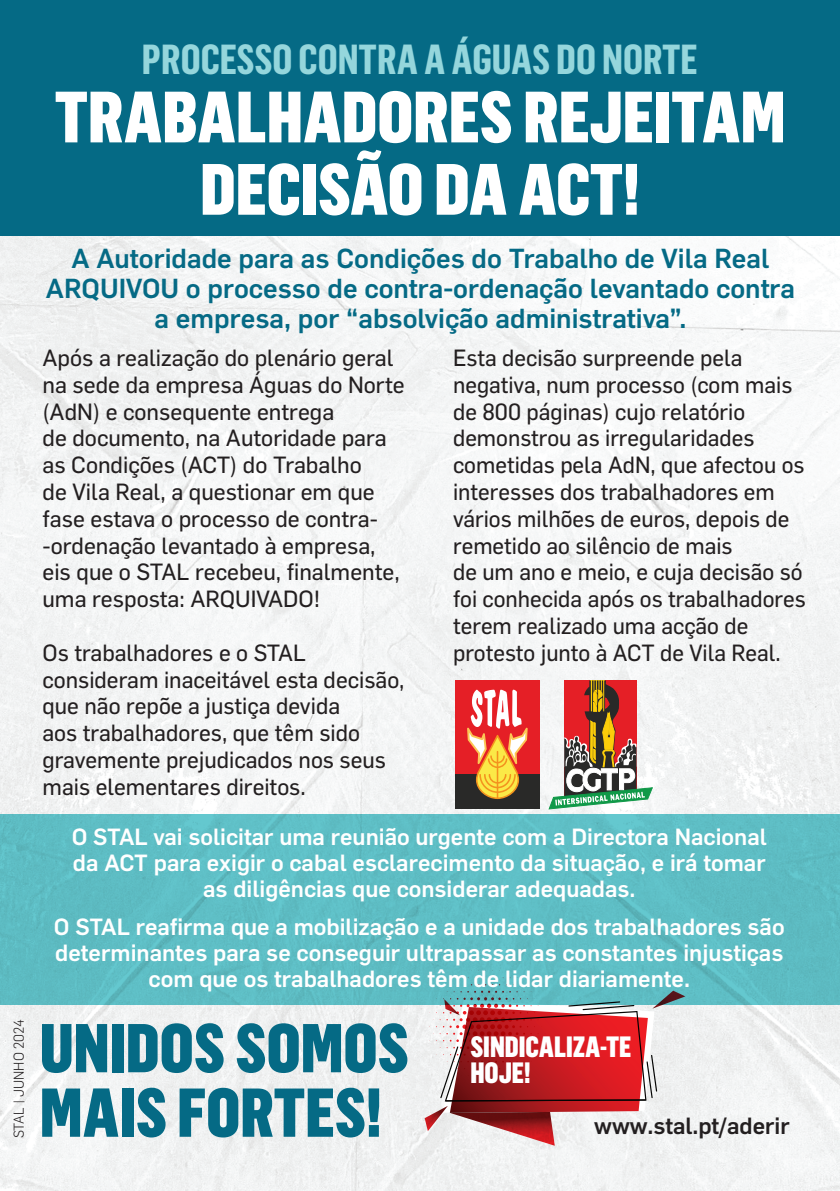
<style>
.page{position:relative;width:840px;height:1191px;background:#fff}
.page>*{position:absolute;margin:0;border:0;box-sizing:border-box;transform-origin:0 0}
.t1{font:900 71.2px/72.4px "Flama Condensed";color:#fff;text-align:center}
.t2{font:900 67.6px/64.4px "Flama Condensed";color:#056a85}
.t3{font:700 41.2px "Flama Condensed";color:#95d6dc}
.t4{font:900 28.8px/26.2px "Flama Condensed";color:#fff}
.t5{font:500 27px/30px "Flama";color:#056a85;text-align:center}
.t6{font:23px/26.8px "Flama Basic";color:#231f20}
.t7{font:500 23px/26px "Flama";color:#fff;text-align:center}
.t8{font:500 23px "Flama";color:#231f20}
.t9{font:300 14px "Flama";color:#231f20}
</style>
<div class="page">
<img style="left:0;top:236px;width:839px;height:955px">
<div style="left:0;top:0;width:839px;height:236px;background:#056a85"></div>
<svg style="left:424px;top:1004px;width:261px;height:141px"></svg>
<div style="left:0;top:814px;width:839px;height:190px;background:#5ebdc4"></div>
<svg style="left:548px;top:557px;width:104px;height:252px"></svg>
<div style="left:455px;top:680px;width:84px;height:94px;background:#e51f26"></div>
<div style="left:455px;top:774px;width:84px;height:34px;background:#292928"></div>
<svg style="left:467px;top:689px;width:60px;height:110px"></svg>
<hr style="left:496px;top:751px;width:2px;height:48px;background:#f4931e">
<p class="t9" style="left:9px;top:1138px;width:120px;rotate:-90deg">STAL | JUNHO 2024</p>
<h3 class="t3" style="left:142px;top:34px;width:557px">PROCESSO CONTRA A ÁGUAS DO NORTE</h3>
<h1 class="t1" style="left:54px;top:79px;width:732px">TRABALHADORES REJEITAM<br>DECISÃO DA ACT!</h1>
<p class="t5" style="left:46px;top:241px;width:750px">A Autoridade para as Condições do Trabalho de Vila Real<br>ARQUIVOU o processo de contra-ordenação levantado contra a empresa, por “absolvição administrativa”.</p>
<p class="t6" style="left:42px;top:343px;width:363px">Após a realização do plenário geral na sede da empresa Águas do Norte (AdN) e consequente entrega<br>de documento, na Autoridade para as Condições (ACT) do Trabalho<br>de Vila Real, a questionar em que fase estava o processo de contra--ordenação levantado à empresa, eis que o STAL recebeu, finalmente, uma resposta: ARQUIVADO!</p>
<p class="t6" style="left:42px;top:638px;width:363px">Os trabalhadores e o STAL consideram inaceitável esta decisão, que não repõe a justiça devida<br>aos trabalhadores, que têm sido gravemente prejudicados nos seus mais elementares direitos.</p>
<p class="t6" style="left:453px;top:343px;width:354px">Esta decisão surpreende pela negativa, num processo (com mais de 800 páginas) cujo relatório demonstrou as irregularidades cometidas pela AdN, que afectou os interesses dos trabalhadores em vários milhões de euros, depois de remetido ao silêncio de mais<br>de um ano e meio, e cuja decisão só foi conhecida após os trabalhadores terem realizado uma acção de protesto junto à ACT de Vila Real.</p>
<p class="t7" style="left:72px;top:822px;width:696px">O STAL vai solicitar uma reunião urgente com a Directora Nacional da ACT para exigir o cabal esclarecimento da situação, e irá tomar as diligências que considerar adequadas.</p>
<p class="t7" style="left:54px;top:912px;width:731px">O STAL reafirma que a mobilização e a unidade dos trabalhadores são determinantes para se conseguir ultrapassar as constantes injustiças com que os trabalhadores têm de lidar diariamente.</p>
<h2 class="t2" style="left:40px;top:1014px;width:370px">UNIDOS SOMOS<br>MAIS FORTES!</h2>
<p class="t4" style="left:470px;top:1032px;width:162px">SINDICALIZA-TE<br>HOJE!</p>
<p class="t8" style="left:594px;top:1109px;width:197px">www.stal.pt/aderir</p>
</div>
